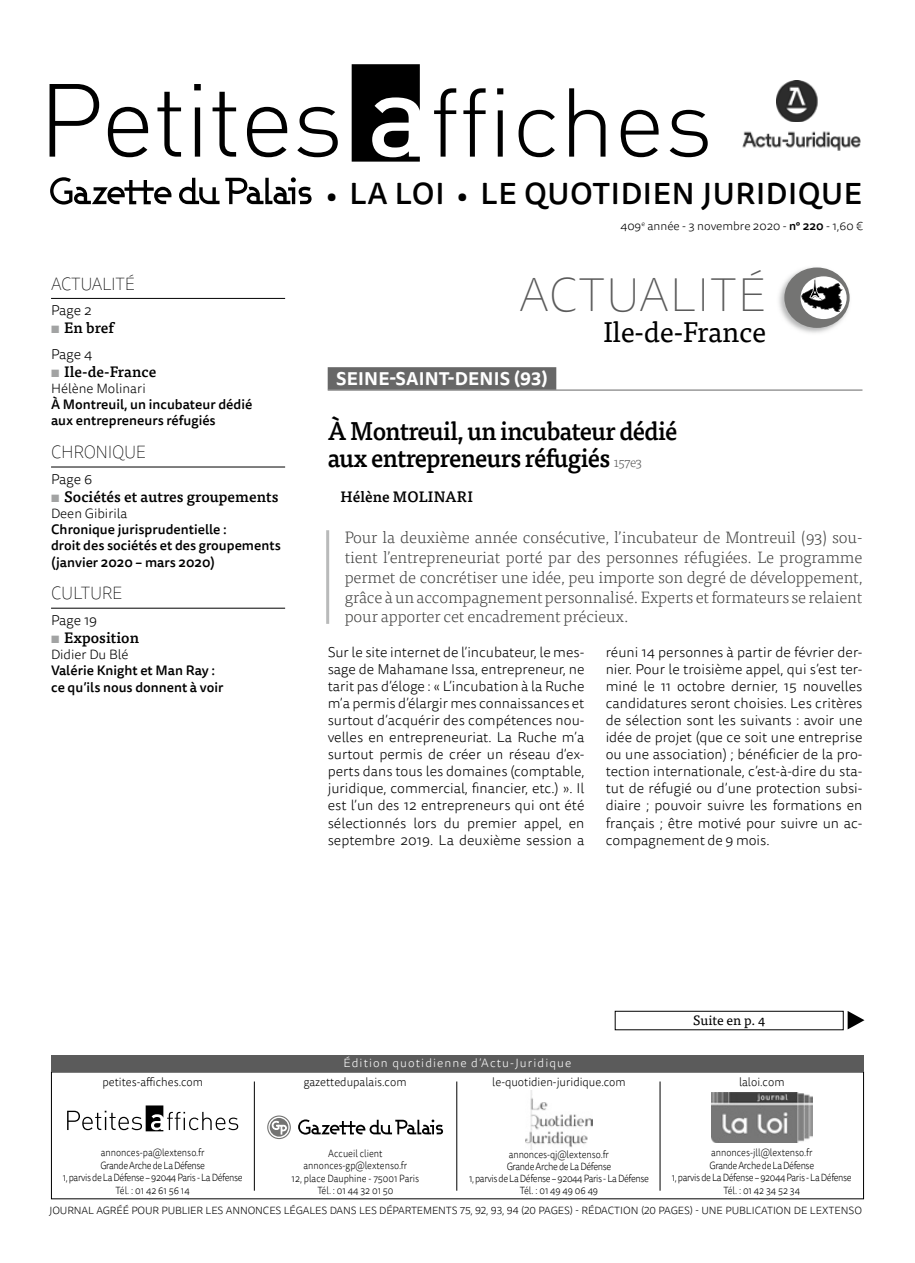
<style>
.page{position:relative;width:915px;height:1263px;background:#fff}
.page>*{position:absolute;margin:0;border:0;box-sizing:border-box;transform-origin:0 0}
.t1{font:100 48px "Tisa Sans OT";letter-spacing:.01em;color:#5b5b5b}
.t2{font:500 30px "Tisa Sans OT";letter-spacing:.02em;color:#000}
.t3{font:28.5px "Tisa OT";letter-spacing:-.01em;color:#000}
.t4{font:500 25.5px/27px "Tisa OT";letter-spacing:-.03em;color:#000;scale:.95 1}
.t5{font:100 18px "Tisa Sans OT";letter-spacing:-.02em;color:#000;scale:.95 1}
.t6{font:700 18px "Tisa Sans OT";letter-spacing:.01em;color:#fff}
.t7{font:300 16.5px/19.8px "Tisa OT";letter-spacing:-.01em;color:#444443;text-align:justify}
.t8{font:500 15px "Tisa OT";color:#000}
.t9{font:300 14.25px/17.1px "Tisa Sans OT";color:#000;text-align:justify}
.t10{font:500 13.5px/16.2px "Tisa Sans OT";color:#000}
.t11{font:300 13.5px "Tisa Sans OT";color:#000}
.t12{font:13.5px "Tisa OT";color:#000}
.t13{font:300 12px "Tisa Sans OT";color:#000;scale:.95 1}
.t14{font:300 12px "Tisa Sans OT";color:#000}
.t15{font:300 12px "Tisa Sans OT";letter-spacing:.09em;color:#fff}
.t16{font:300 10.5px/12.6px "Tisa Sans OT";letter-spacing:-.04em;color:#000;text-align:center;scale:.88 1}
.t17{font:300 10.5px "Tisa Sans OT";letter-spacing:-.01em;color:#000}
.t18{font:300 10.5px/12.6px "Tisa Sans OT";letter-spacing:-.01em;color:#000;text-align:center;scale:.88 1}
.s1{font-weight:700;color:#a2a3a3}
.s2{font-size:27px}
.s3{font-weight:500}
.s4{font-weight:300;font-size:13.5px;color:#5b5b5b}
</style>
<div class="page">
<img style="left:525px;top:1090px;width:67px;height:60px">
<svg style="left:67px;top:1105px;width:171px;height:26px"></svg>
<img style="left:711px;top:1092px;width:101px;height:50px">
<hr style="left:659px;top:1081px;width:1px;height:110px;background:#000">
<hr style="left:456px;top:1081px;width:1px;height:110px;background:#000">
<hr style="left:254px;top:1081px;width:1px;height:110px;background:#000">
<svg style="left:269px;top:1118px;width:19px;height:18px"></svg>
<svg style="left:298px;top:1119px;width:145px;height:15px"></svg>
<svg style="left:271px;top:1121px;width:16px;height:13px"></svg>
<div style="left:267px;top:1115px;width:24px;height:24px;border:1px solid #747473;border-radius:50%"></div>
<div style="left:51px;top:1055px;width:812px;height:16px;background:#5b5b5b"></div>
<svg style="left:50px;top:84px;width:49px;height:73px"></svg>
<svg style="left:108px;top:107px;width:40px;height:50px"></svg>
<svg style="left:157px;top:92px;width:24px;height:65px"></svg>
<svg style="left:194px;top:84px;width:7px;height:73px"></svg>
<svg style="left:212px;top:92px;width:24px;height:65px"></svg>
<svg style="left:247px;top:107px;width:40px;height:50px"></svg>
<svg style="left:297px;top:107px;width:40px;height:50px"></svg>
<svg style="left:351px;top:64px;width:68px;height:98px"></svg>
<svg style="left:434px;top:88px;width:22px;height:69px"></svg>
<svg style="left:463px;top:88px;width:22px;height:69px"></svg>
<svg style="left:497px;top:88px;width:6px;height:69px"></svg>
<svg style="left:518px;top:110px;width:36px;height:47px"></svg>
<svg style="left:569px;top:88px;width:36px;height:69px"></svg>
<svg style="left:620px;top:110px;width:38px;height:47px"></svg>
<svg style="left:669px;top:110px;width:38px;height:47px"></svg>
<svg style="left:50px;top:177px;width:121px;height:28px"></svg>
<svg style="left:179px;top:178px;width:40px;height:26px"></svg>
<svg style="left:225px;top:177px;width:86px;height:27px"></svg>
<img style="left:776px;top:80px;width:42px;height:42px">
<img style="left:742px;top:131px;width:118px;height:20px">
<div style="left:614px;top:1011px;width:229px;height:19px;border:1px solid #000"></div>
<svg style="left:847px;top:1011px;width:17px;height:18px"></svg>
<hr style="left:51px;top:298px;width:234px;height:1px;background:#000">
<hr style="left:51px;top:467px;width:234px;height:1px;background:#000">
<hr style="left:51px;top:608px;width:234px;height:1px;background:#000">
<img style="left:779px;top:268px;width:71px;height:65px">
<div style="left:784px;top:267px;width:65px;height:61px;background:#747473;border-radius:50%"></div>
<div style="left:800px;top:276px;width:46px;height:43px;background:#fff;border-radius:50%"></div>
<svg style="left:801px;top:278px;width:41px;height:34px"></svg>
<hr style="left:326px;top:530px;width:3px;height:94px;background:#b9baba">
<div style="left:327px;top:367px;width:229px;height:23px;background:#676767"></div>
<hr style="left:327px;top:390px;width:535px;height:1px;background:#676767">
<p class="t5" style="left:51px;top:273px;width:63px">ACTUALITÉ</p>
<p class="t9" style="left:51px;top:303px;width:42px">Page 2</p>
<p class="t8" style="left:51px;top:319px;width:64px"><span class="s1">▪</span> En bref</p>
<p class="t9" style="left:51px;top:346px;width:43px">Page 4</p>
<p class="t8" style="left:51px;top:362px;width:107px"><span class="s1">▪</span> Ile-de-France</p>
<p class="t11" style="left:51px;top:380px;width:96px">Hélène Molinari</p>
<p class="t10" style="left:51px;top:397px;width:203px">À Montreuil, un incubateur dédié aux entrepreneurs réfugiés</p>
<p class="t5" style="left:51px;top:441px;width:101px">CHRONIQU E</p>
<p class="t9" style="left:51px;top:471px;width:43px">Page 6</p>
<p class="t8" style="left:51px;top:487px;width:229px"><span class="s1">▪</span> Sociétés et autres groupements</p>
<p class="t11" style="left:51px;top:505px;width:78px">Deen Gibirila</p>
<p class="t10" style="left:51px;top:522px;width:231px">Chronique jurisprudentielle :<br>droit des sociétés et des groupements (janvier 2020 – mars 2020)</p>
<p class="t5" style="left:51px;top:583px;width:12px">CULTU</p>
<p class="t5" style="left:102px;top:583px;width:23px">RE</p>
<p class="t9" style="left:51px;top:612px;width:48px">Page 19</p>
<p class="t8" style="left:51px;top:628px;width:89px"><span class="s1">▪</span> Exposition</p>
<p class="t11" style="left:51px;top:646px;width:79px">Didier Du Blé</p>
<p class="t10" style="left:51px;top:663px;width:174px">Valérie Knight et Man Ray : ce qu’ils nous donnent à voir</p>
<h2 class="t2" style="left:326px;top:175px;width:537px"><span class="s2">•</span> LA LOI <span class="s2">•</span> LE QUOTIDIEN JURIDIQUE</h2>
<p class="t14" style="left:620px;top:219px;width:244px">409<sup>e</sup> année - 3 novembre 2020 - <span class="s3">n° 220</span> - 1,60 €</p>
<h1 class="t1" style="left:519px;top:267px;width:248px">ACTUALITÉ</h1>
<h3 class="t3" style="left:603px;top:315px;width:164px">Ile-de-France</h3>
<p class="t6" style="left:336px;top:368px;width:213px">SEINE-SAINT-DENIS (93)</p>
<h3 class="t4" style="left:327px;top:418px;width:369px">À Montreuil, un incubateur dédié aux entrepreneurs réfugiés <span class="s4">157e3</span></h3>
<p class="t8" style="left:340px;top:488px;width:134px">Hélène MOLINARI</p>
<p class="t7" style="left:344px;top:528px;width:519px">Pour la deuxième année consécutive, l’incubateur de Montreuil (93) sou&shy;tient l’entrepreneuriat porté par des personnes réfugiées. Le programme permet de concrétiser une idée, peu importe son degré de développement, grâce à un accompagnement personnalisé. Experts et formateurs se relaient pour apporter cet encadrement précieux.</p>
<p class="t9" style="left:327px;top:644px;width:258px">Sur le site internet de l’incubateur, le mes&shy;sage de Mahamane Issa, entrepreneur, ne tarit pas d’éloge : « L’incubation à la Ruche m’a permis d’élargir mes connaissances et surtout d’acquérir des compétences nou&shy;velles en entrepreneuriat. La Ruche m’a surtout permis de créer un réseau d’ex&shy;perts dans tous les domaines (comptable, juridique, commercial, financier, etc.) ». Il est l’un des 12 entrepreneurs qui ont été sélectionnés lors du premier appel, en septembre 2019. La deuxième session a</p>
<p class="t9" style="left:605px;top:644px;width:258px">réuni 14 personnes à partir de février der&shy;nier. Pour le troisième appel, qui s’est ter&shy;miné le 11 octobre dernier, 15 nouvelles candidatures seront choisies. Les critères de sélection sont les suivants : avoir une idée de projet (que ce soit une entreprise ou une association) ; bénéficier de la pro&shy;tection internationale, c’est-à-dire du sta&shy;tut de réfugié ou d’une protection subsi&shy;diaire ; pouvoir suivre les formations en français ; être motivé pour suivre un ac&shy;compagnement de 9 mois.</p>
<p class="t13" style="left:102px;top:1075px;width:107px">petites-affiches.com</p>
<p class="t15" style="left:343px;top:1055px;width:229px">Édition quotidienne d’Actu-Juridique</p>
<p class="t12" style="left:693px;top:1013px;width:73px">Suite en p. 4</p>
<p class="t13" style="left:303px;top:1075px;width:110px">gazettedupalais.com</p>
<p class="t13" style="left:492px;top:1075px;width:142px">le-quotidien-juridique.com</p>
<p class="t13" style="left:738px;top:1075px;width:49px">laloi.com</p>
<p class="t16" style="left:63px;top:1147px;width:206px">annonces-pa@lextenso.fr<br>Grande Arche de La Défense<br>1, parvis de La Défense – 92044 Paris - La Défense<br>Tél. : 01 42 61 56 14</p>
<p class="t16" style="left:469px;top:1149px;width:206px;line-height:12px">annonces-qj@lextenso.fr<br>Grande Arche de La Défense<br>1, parvis de La Défense – 92044 Paris - La Défense<br>Tél. : 01 49 49 06 49</p>
<p class="t16" style="left:671px;top:1147px;width:206px">annonces-jll@lextenso.fr<br>Grande Arche de La Défense<br>1, parvis de La Défense – 92044 Paris - La Défense<br>Tél. : 01 42 34 52 34</p>
<p class="t18" style="left:291px;top:1147px;width:146px">Accueil client annonces-gp@lextenso.fr<br>12, place Dauphine - 75001 Paris<br>Tél. : 01 44 32 01 50</p>
<p class="t17" style="left:49px;top:1204px;width:814px">JOURNAL AGRÉÉ POUR PUBLIER LES ANNONCES LÉGALES DANS LES DÉPARTEMENTS 75, 92, 93, 94 (20 PAGES) - RÉDACTION (20 PAGES) - UNE PUBLICATION DE LEXTENSO</p>
</div>
